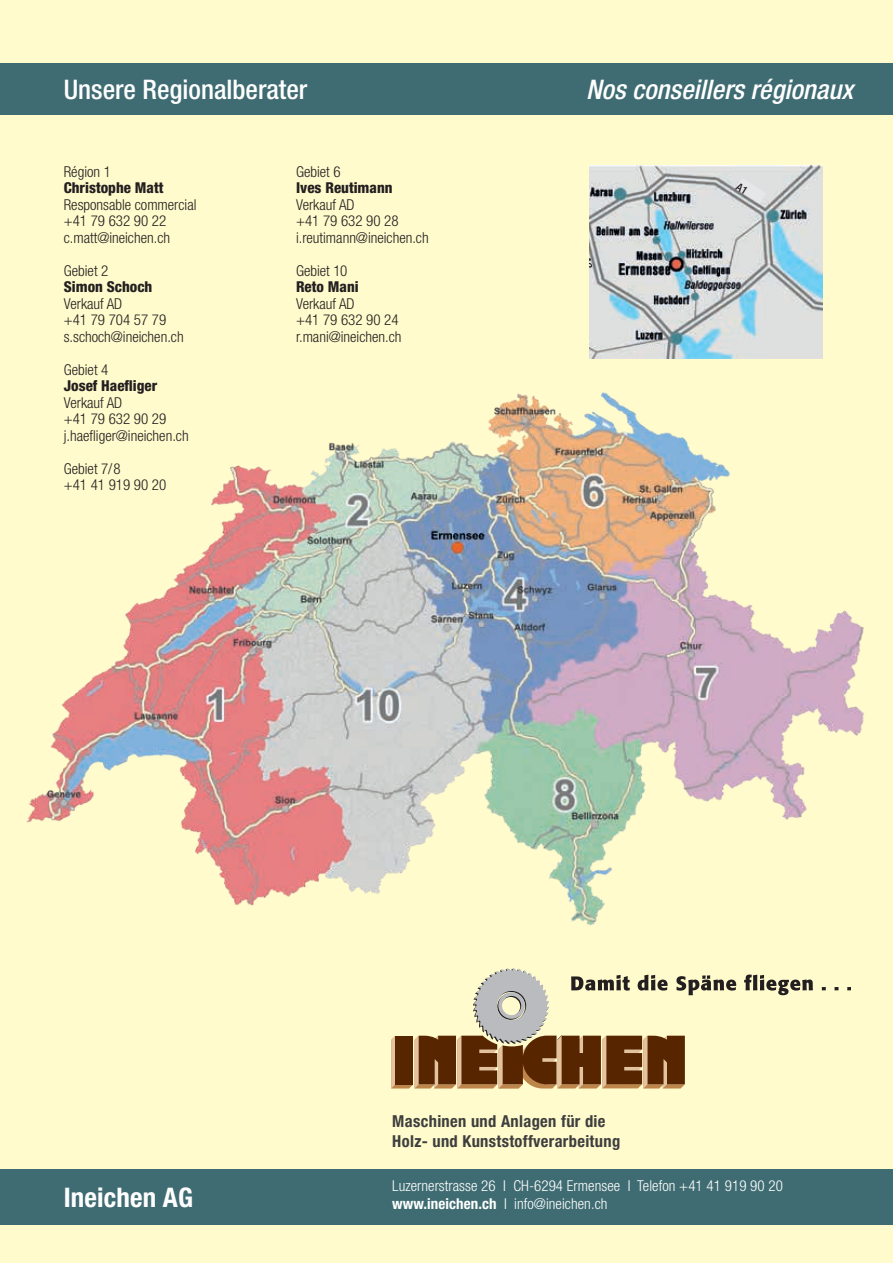
<style>
.page{position:relative;width:893px;height:1263px;background:#fffbcc}
.page>*{position:absolute;margin:0;border:0;box-sizing:border-box;transform-origin:0 0}
.t1{font:italic 500 condensed 27px "Helvetica Neue LT Std";color:#fff}
.t2{font:500 condensed 27px "Helvetica Neue LT Std";color:#fff}
.t3{font:700 condensed 27px "Helvetica Neue LT Std";letter-spacing:.005em;color:#fff}
.t4{font:700 condensed 16.5px/19.5px "Helvetica Neue LT Std";letter-spacing:.02em;color:#3e3e3f}
.t5{font:300 condensed 15px/16.5px "Helvetica Neue LT Std";color:#231f20}
.t6{font:300 condensed 15px/18px "Helvetica Neue LT Std";letter-spacing:.005em;color:#fff}
.t7{font:800 condensed 15px "Helvetica Neue LT Std";color:#231f20}
.s1{font-weight:700}
</style>
<div class="page">
<div style="left:0;top:1169px;width:893px;height:56px;background:#3f6c72"></div>
<div style="left:0;top:64px;width:893px;height:51px;background:#3f6c72"></div>
<svg style="left:391px;top:968px;width:345px;height:121px"></svg>
<svg style="left:744px;top:974px;width:69px;height:21px"></svg>
<svg style="left:822px;top:987px;width:4px;height:3px"></svg>
<svg style="left:834px;top:987px;width:4px;height:3px"></svg>
<img style="left:589px;top:166px;width:233px;height:193px">
<svg style="left:589px;top:258px;width:3px;height:10px"></svg>
<img style="left:26px;top:392px;width:838px;height:533px">
<svg style="left:735px;top:178px;width:31px;height:26px"></svg>
<h1 class="t2" style="left:64px;top:73px;width:245px">Unsere Regionalberater</h1>
<h1 class="t1" style="left:586px;top:73px;width:268px">Nos conseillers régionaux</h1>
<p class="t5" style="left:64px;top:163px;width:49px">Région 1</p>
<p class="t7" style="left:64px;top:178px;width:101px">Christophe Matt</p>
<p class="t5" style="left:64px;top:196px;width:134px">Responsable commercial +41 79 632 90 22 c.matt@ineichen.ch</p>
<p class="t5" style="left:64px;top:262px;width:46px">Gebiet 2</p>
<p class="t7" style="left:64px;top:277px;width:90px">Simon Schoch</p>
<p class="t5" style="left:64px;top:295px;width:121px">Verkauf AD<br>+41 79 704 57 79 s.schoch@ineichen.ch</p>
<p class="t5" style="left:64px;top:361px;width:46px">Gebiet 4</p>
<p class="t7" style="left:64px;top:376px;width:95px">Josef Haefliger</p>
<p class="t5" style="left:64px;top:394px;width:126px">Verkauf AD<br>+41 79 632 90 29 j.haefliger@ineichen.ch</p>
<p class="t5" style="left:64px;top:460px;width:104px">Gebiet 7/8<br>+41 41 919 90 20</p>
<p class="t5" style="left:296px;top:163px;width:46px">Gebiet 6</p>
<p class="t7" style="left:296px;top:178px;width:98px">Ives Reutimann</p>
<p class="t5" style="left:296px;top:196px;width:134px">Verkauf AD<br>+41 79 632 90 28 i.reutimann@ineichen.ch</p>
<p class="t5" style="left:296px;top:262px;width:53px">Gebiet 10</p>
<p class="t7" style="left:296px;top:277px;width:64px">Reto Mani</p>
<p class="t5" style="left:296px;top:295px;width:107px">Verkauf AD<br>+41 79 632 90 24 r.mani@ineichen.ch</p>
<h1 class="t3" style="left:64px;top:1181px;width:131px">Ineichen AG</h1>
<p class="t4" style="left:392px;top:1111px;width:229px">Maschinen und Anlagen für die<br>Holz- und Kunststoffverarbeitung</p>
<p class="t6" style="left:392px;top:1177px;width:392px">Luzernerstrasse 26 I CH-6294 Ermensee I Telefon +41 41 919 90 20 <span class="s1">www.ineichen.ch</span> I info@ineichen.ch</p>
</div>
